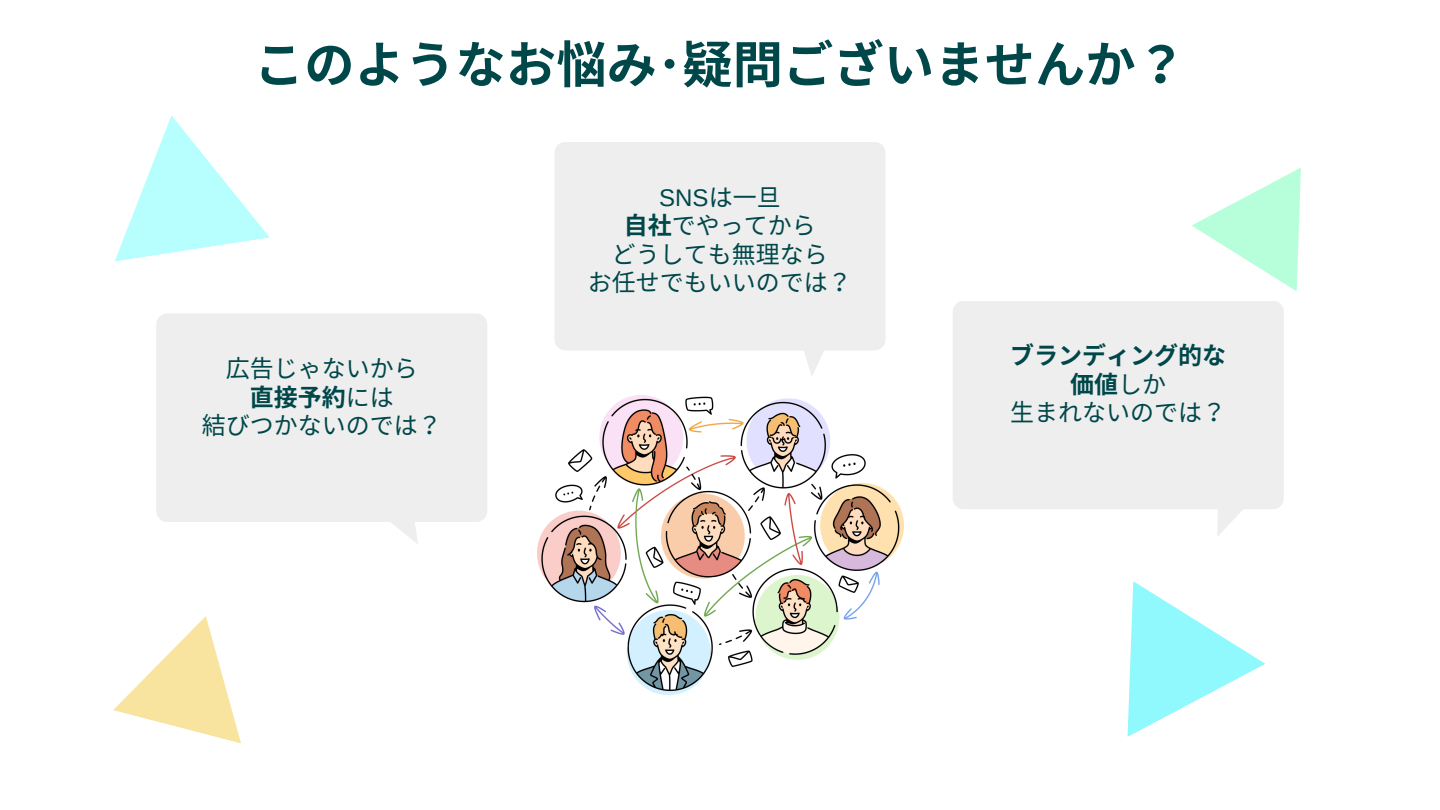
<style>
.page{position:relative;width:1440px;height:810px;background:#fff}
.page>*{position:absolute;margin:0;border:0;box-sizing:border-box;transform-origin:0 0}
.t1{font:700 50.4px "Noto Sans CJ Ksc";color:#00474a}
.t2{font:24px/28.5px "Noto Sans CJ Ksc";color:#00474a;text-align:center}
.t3{font:700 24px "Noto Sans CJ Ksc";color:#00474a}
.s1{font-weight:400}
.s2{font-family:"Arimo"}
.s3{font-weight:700}
</style>
<div class="page">
<div style="left:156px;top:313px;width:331px;height:209px;background:#eee;border-radius:11px"></div>
<div style="left:554px;top:142px;width:332px;height:209px;background:#eee;border-radius:11px"></div>
<div style="left:953px;top:301px;width:331px;height:208px;background:#eee;border-radius:11px"></div>
<svg style="left:1192px;top:168px;width:109px;height:123px"></svg>
<svg style="left:1128px;top:581px;width:137px;height:156px"></svg>
<svg style="left:113px;top:616px;width:128px;height:128px"></svg>
<svg style="left:115px;top:116px;width:155px;height:146px"></svg>
<svg style="left:391px;top:522px;width:27px;height:22px"></svg>
<svg style="left:804px;top:351px;width:20px;height:25px"></svg>
<svg style="left:1217px;top:509px;width:26px;height:27px"></svg>
<img style="left:537px;top:395px;width:366px;height:299px">
<h1 class="t1" style="left:254px;top:25px;width:909px">このようなお悩み･疑問ございませんか？</h1>
<h2 class="t2" style="left:226px;top:353px;width:194px">広告じゃないから</h2>
<p class="t3" style="left:250px;top:378px;width:146px">直接予約<span class="s1">には</span></p>
<p class="t2" style="left:202px;top:410px;width:229px">結びつかないのでは？</p>
<p class="t2" style="left:588px;top:181px;width:253px"><span class="s2">SNS</span>は一旦<br><span class="s3">自社</span>でやってから<br>どうしても無理なら<br>お任せでもいいのでは？</p>
<p class="t3" style="left:1010px;top:337px;width:218px">ブランディング的な</p>
<p class="t3" style="left:1070px;top:365px;width:98px">価値<span class="s1">しか</span></p>
<p class="t2" style="left:1010px;top:397px;width:205px">生まれないのでは？</p>
</div>
